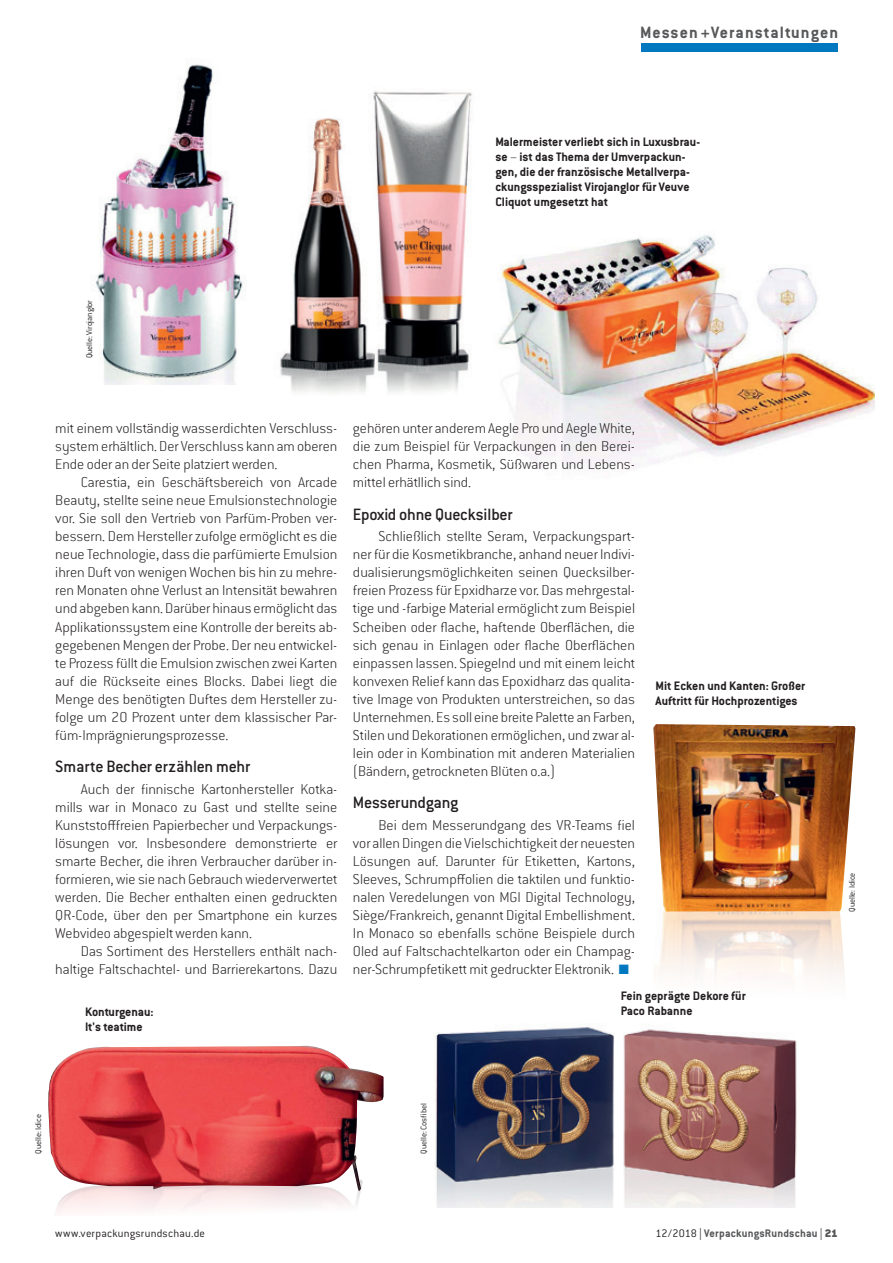
<style>
.page{position:relative;width:893px;height:1263px;background:#fff}
.page>*{position:absolute;margin:0;border:0;box-sizing:border-box;transform-origin:0 0}
.t1{font:500 18px "Conduit ITC Std";letter-spacing:-.015em;color:#231f20}
.t2{font:700 18px "Conduit ITC Std";letter-spacing:.06em;color:#57585a}
.t3{font:200 15.75px/18px "Conduit ITC Std";color:#231f20;text-align:justify}
.t4{font:700 13.5px/15px "Conduit ITC Std";color:#231f20}
.t5{font:700 12px "Conduit ITC Std";letter-spacing:.01em;color:#57585a}
.t6{font:300 12px "Conduit ITC Std";letter-spacing:.015em;color:#231f20}
.t7{font:300 9px "Conduit ITC Std";letter-spacing:-.015em;color:#231f20}
.s1{font-weight:200}
.s2{color:#0078c0}
.s3{font-weight:300;color:#231f20}
.s4{font-weight:900}
</style>
<div class="page">
<div style="left:641px;top:43px;width:197px;height:9px;background:#0078c0"></div>
<img style="left:434px;top:1027px;width:363px;height:180px">
<img style="left:48px;top:1046px;width:336px;height:133px">
<img style="left:56px;top:1179px;width:307px;height:34px">
<img style="left:653px;top:724px;width:202px;height:184px">
<img style="left:659px;top:908px;width:186px;height:71px">
<img style="left:498px;top:235px;width:376px;height:235px">
<img style="left:280px;top:91px;width:192px;height:302px">
<img style="left:95px;top:64px;width:148px;height:320px">
<p class="t2" style="left:640px;top:21px;width:199px">Messen+Veranstaltungen</p>
<p class="t4" style="left:495px;top:134px;width:206px">Malermeister verliebt sich in Luxusbrau&shy;se <span class="s1">−</span> ist das Thema der Umverpackun&shy;gen, die der französische Metallverpa&shy;ckungsspezialist Virojanglor für Veuve Cliquot umgesetzt hat</p>
<p class="t7" style="left:84px;top:358px;width:60px;rotate:-90deg">Quelle: Virojanglor</p>
<p class="t3" style="left:55px;top:419px;width:284px">mit einem vollständig wasserdichten Verschluss&shy;system erhältlich. Der Verschluss kann am oberen Ende oder an der Seite platziert werden.</p>
<p class="t3" style="left:55px;top:473px;width:284px;text-indent:26px">Carestia, ein Geschäftsbereich von Arcade Beauty, stellte seine neue Emulsionstechnologie vor. Sie soll den Vertrieb von Parfüm-Proben ver&shy;bessern. Dem Hersteller zufolge ermöglicht es die neue Technologie, dass die parfümierte Emulsion ihren Duft von wenigen Wochen bis hin zu mehre&shy;ren Monaten ohne Verlust an Intensität bewahren und abgeben kann. Darüber hinaus ermöglicht das Applikationssystem eine Kontrolle der bereits ab&shy;gegebenen Mengen der Probe. Der neu entwickel&shy;te Prozess füllt die Emulsion zwischen zwei Karten auf die Rückseite eines Blocks. Dabei liegt die Menge des benötigten Duftes dem Hersteller zu&shy;folge um 20 Prozent unter dem klassischer Par&shy;füm-Imprägnierungsprozesse.</p>
<p class="t1" style="left:55px;top:755px;width:197px">Smarte Becher erzählen mehr</p>
<p class="t3" style="left:55px;top:779px;width:284px;text-indent:26px">Auch der finnische Kartonhersteller Kotka&shy;mills war in Monaco zu Gast und stellte seine Kunststofffreien Papierbecher und Verpackungs&shy;lösungen vor. Insbesondere demonstrierte er smarte Becher, die ihren Verbraucher darüber in&shy;formieren, wie sie nach Gebrauch wiederverwertet werden. Die Becher enthalten einen gedruckten QR-Code, über den per Smartphone ein kurzes Webvideo abgespielt werden kann.</p>
<p class="t3" style="left:55px;top:941px;width:284px;text-align:right">Das Sortiment des Herstellers enthält nach&shy;haltige Faltschachtel- und Barrierekartons. Dazu</p>
<p class="t3" style="left:353px;top:419px;width:284px">gehören unter anderem Aegle Pro und Aegle White, die zum Beispiel für Verpackungen in den Berei&shy;chen Pharma, Kosmetik, Süßwaren und Lebens&shy;mittel erhätllich sind.</p>
<p class="t1" style="left:353px;top:503px;width:161px">Epoxid ohne Quecksilber</p>
<p class="t3" style="left:353px;top:527px;width:284px;text-indent:26px">Schließlich stellte Seram, Verpackungspart&shy;ner für die Kosmetikbranche, anhand neuer Indivi&shy;dualisierungsmöglichkeiten seinen Quecksilber&shy;freien Prozess für Epxidharze vor. Das mehrgestal&shy;tige und -farbige Material ermöglicht zum Beispiel Scheiben oder flache, haftende Oberflächen, die sich genau in Einlagen oder flache Oberflächen einpassen lassen. Spiegelnd und mit einem leicht konvexen Relief kann das Epoxidharz das qualita&shy;tive Image von Produkten unterstreichen, so das Unternehmen. Es soll eine breite Palette an Farben, Stilen und Dekorationen ermöglichen, und zwar al&shy;lein oder in Kombination mit anderen Materialien (Bändern, getrockneten Blüten o.a.)</p>
<p class="t1" style="left:353px;top:791px;width:107px">Messerundgang</p>
<p class="t3" style="left:353px;top:815px;width:284px;text-indent:26px">Bei dem Messerundgang des VR-Teams fiel vor allen Dingen die Vielschichtigkeit der neuesten Lösungen auf. Darunter für Etiketten, Kartons, Sleeves, Schrumpffolien die taktilen und funktio&shy;nalen Veredelungen von MGI Digital Technology, Siège/Frankreich, genannt Digital Embellishment.<br>In Monaco so ebenfalls schöne Beispiele durch Oled auf Faltschachtelkarton oder ein Champag&shy;ner-Schrumpfetikett mit gedruckter Elektronik. <span class="s2">■</span></p>
<p class="t4" style="left:656px;top:677px;width:151px">Mit Ecken und Kanten: Großer<br>Auftritt für Hochprozentiges</p>
<p class="t4" style="left:621px;top:987px;width:126px">Fein geprägte Dekore für</p>
<p class="t4" style="left:85px;top:1004px;width:70px">Konturgenau:</p>
<p class="t4" style="left:621px;top:1002px;width:73px">Paco Rabanne</p>
<p class="t4" style="left:85px;top:1019px;width:59px">It's teatime</p>
<p class="t7" style="left:33px;top:1153px;width:41px;rotate:-90deg">Quelle: Idice</p>
<p class="t7" style="left:418px;top:1153px;width:52px;rotate:-90deg">Quelle: Cosfibel</p>
<p class="t7" style="left:847px;top:912px;width:41px;rotate:-90deg">Quelle: Idice</p>
<p class="t6" style="left:55px;top:1226px;width:151px">www.verpackungsrundschau.de</p>
<p class="t5" style="left:655px;top:1226px;width:184px"><span class="s3">12/2018 |</span> VerpackungsRundschau <span class="s3">|</span> <span class="s4">21</span></p>
</div>
